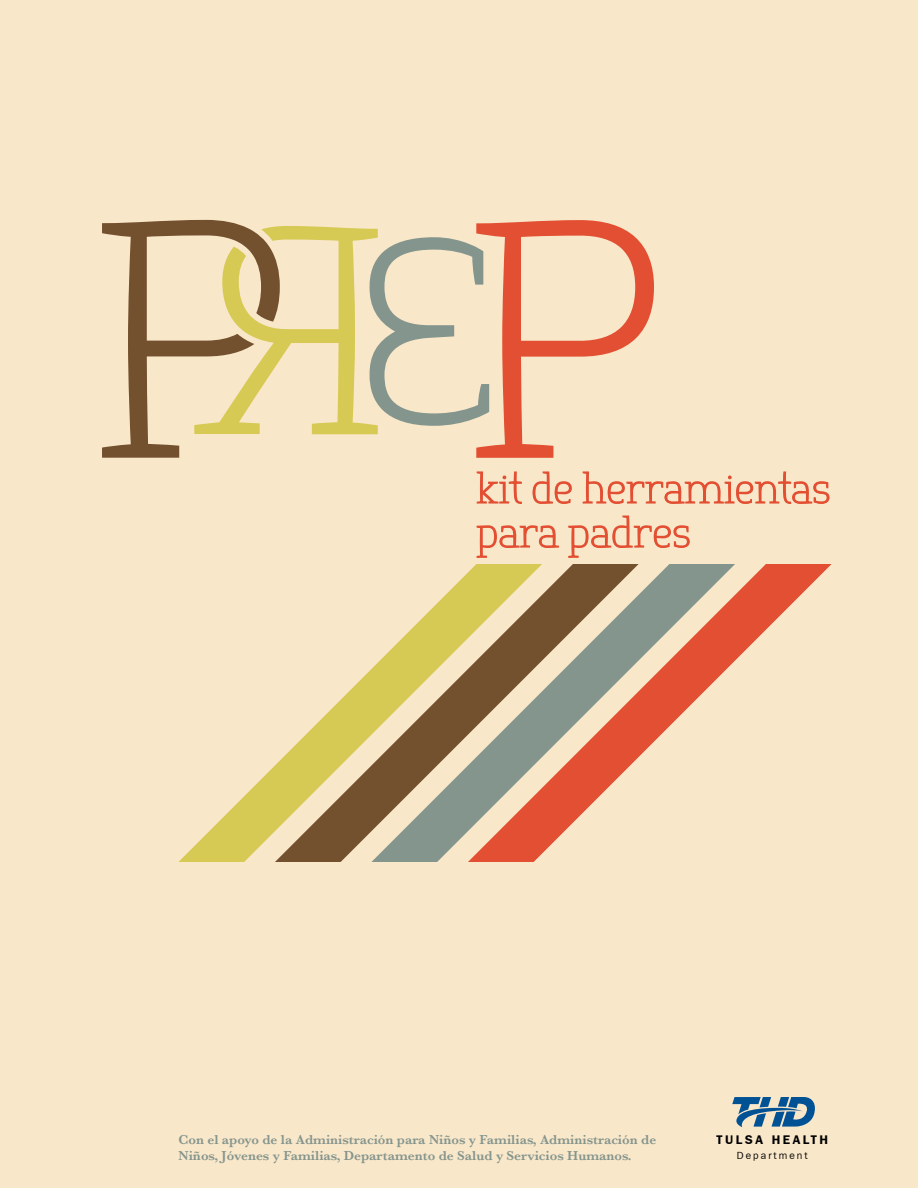
<style>
.page{position:relative;width:918px;height:1188px;background:#f9e7ca}
.page>*{position:absolute;margin:0;border:0;box-sizing:border-box;transform-origin:0 0}
.t1{font:600 13.5px/16.2px "Baskerville";color:#84958d}
.t2{font:600 12.6px "Franklin Gothic IT Cby BT";letter-spacing:.2em;color:#000}
.t3{font:10.35px "Franklin Gothic IT Cby BT";letter-spacing:.2em;color:#000}
</style>
<div class="page">
<svg style="left:102px;top:220px;width:552px;height:238px"></svg>
<svg style="left:732px;top:1097px;width:83px;height:30px"></svg>
<svg style="left:178px;top:820px;width:42px;height:42px"></svg>
<svg style="left:220px;top:723px;width:97px;height:139px"></svg>
<svg style="left:317px;top:627px;width:96px;height:235px"></svg>
<svg style="left:413px;top:565px;width:418px;height:297px"></svg>
<svg style="left:476px;top:471px;width:46px;height:33px"></svg>
<svg style="left:532px;top:471px;width:40px;height:33px"></svg>
<svg style="left:582px;top:471px;width:248px;height:33px"></svg>
<svg style="left:476px;top:525px;width:83px;height:33px"></svg>
<svg style="left:568px;top:515px;width:122px;height:43px"></svg>
<p class="t1" style="left:178px;top:1131px;width:479px">Con el apoyo de la Administración para Niños y Familias, Administración de<br>Niños, Jóvenes y Familias, Departamento de Salud y Servicios Humanos.</p>
<p class="t2" style="left:717px;top:1132px;width:113px">TULSA HEALTH</p>
<p class="t3" style="left:737px;top:1149px;width:72px">Department</p>
</div>
